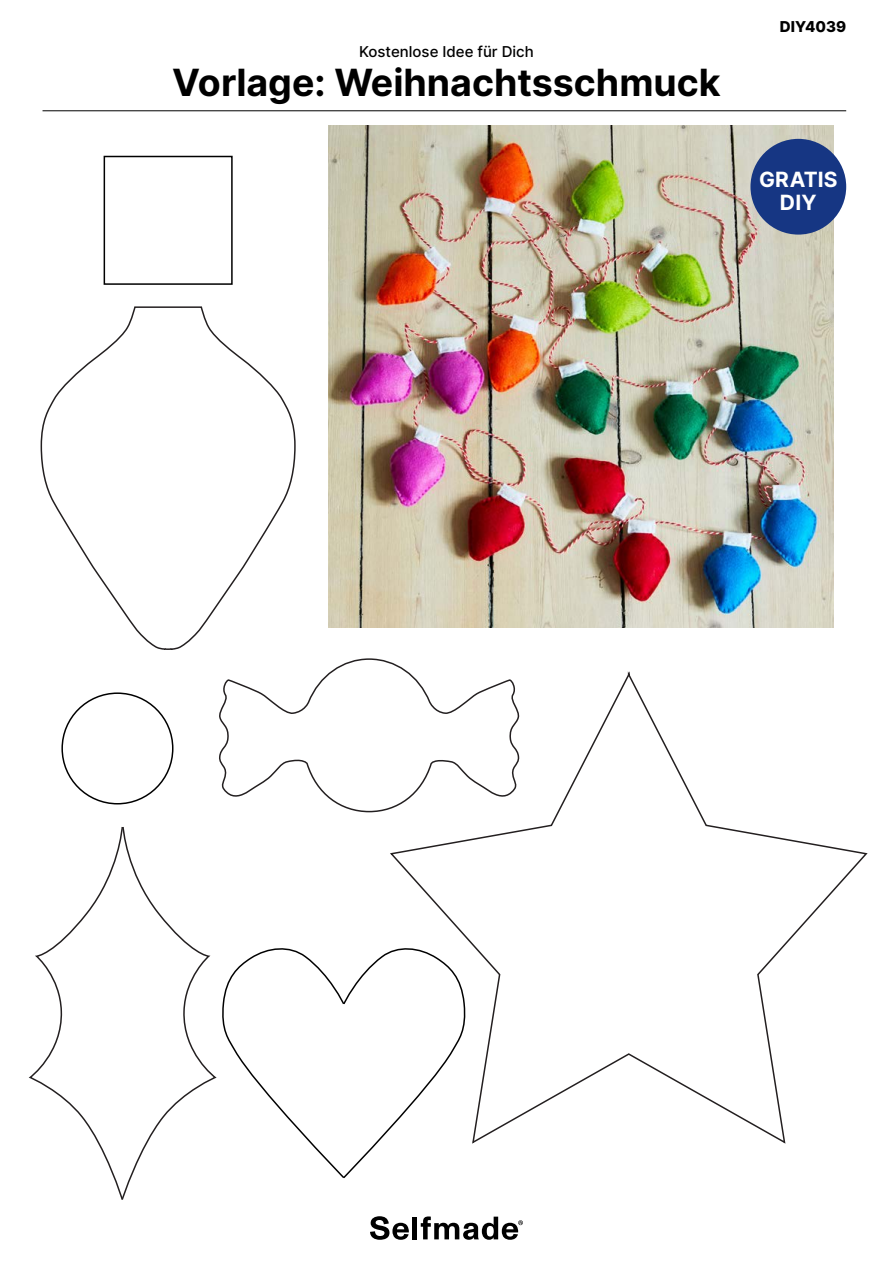
<style>
.page{position:relative;width:893px;height:1263px;background:#fff}
.page>*{position:absolute;margin:0;border:0;box-sizing:border-box;transform-origin:0 0}
.t1{font:700 37.5px "Inter";color:#000}
.t2{font:700 21px/22.5px "Inter";letter-spacing:.01em;color:#fff;text-align:center}
.t3{font:500 15px "Inter";color:#000}
.t4{font:800 15px "Inter";color:#000}
</style>
<div class="page">
<img style="left:329px;top:125px;width:504px;height:503px">
<svg style="left:370px;top:1216px;width:39px;height:24px"></svg>
<hr style="left:413px;top:1216px;width:4px;height:23px;background:#000">
<svg style="left:421px;top:1216px;width:102px;height:24px"></svg>
<hr style="left:43px;top:111px;width:803px;height:1px;background:#000">
<div style="left:750px;top:139px;width:96px;height:96px;background:#163683;border-radius:50%"></div>
<div style="left:104px;top:156px;width:129px;height:129px;border:2px solid #000"></div>
<svg style="left:40px;top:307px;width:256px;height:343px"></svg>
<div style="left:61px;top:692px;width:112px;height:112px;border:2px solid #000;border-radius:50%"></div>
<svg style="left:29px;top:827px;width:361px;height:373px"></svg>
<svg style="left:219px;top:658px;width:184px;height:155px"></svg>
<svg style="left:390px;top:668px;width:478px;height:476px"></svg>
<p class="t3" style="left:359px;top:41px;width:176px">Kostenlose Idee für Dich</p>
<p class="t1" style="left:172px;top:55px;width:550px">Vorlage: Weihnachtsschmuck</p>
<p class="t4" style="left:780px;top:15px;width:68px">DIY4039</p>
<p class="t2" style="left:759px;top:168px;width:80px">GRATIS<br>DIY</p>
</div>
